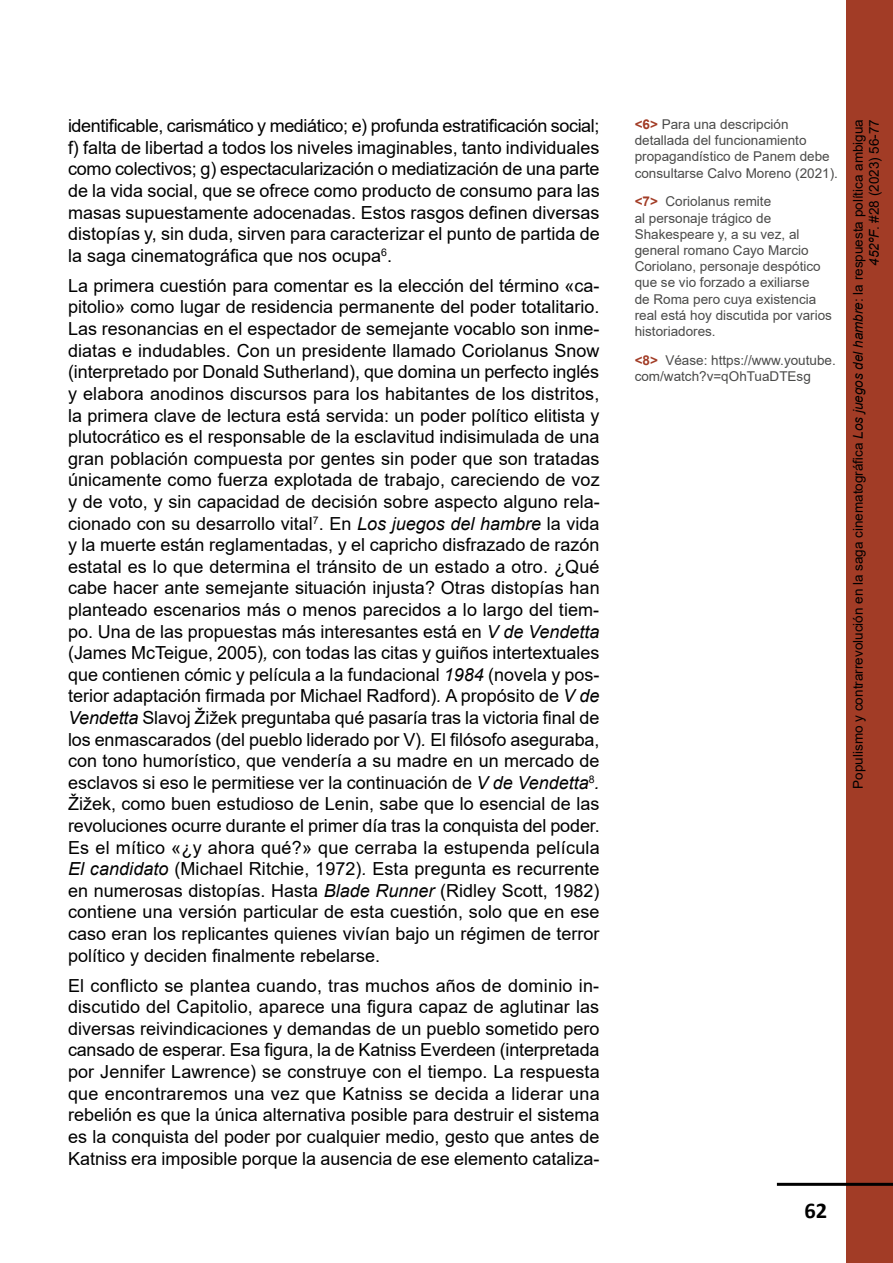
<style>
.page{position:relative;width:893px;height:1263px;background:#fff}
.page>*{position:absolute;margin:0;border:0;box-sizing:border-box;transform-origin:0 0}
.t1{font:700 22.5px "Calibri";color:#000}
.t2{font:18px/21.6px "Arial";color:#000;text-align:justify}
.t3{font:13.5px/16.2px "Arial";color:#4a4a49}
.t4{font:13.5px/16.2px "Arial";color:#000;text-align:right}
.s1{font-style:italic}
.s2{font-weight:700;color:#a23c26}
</style>
<div class="page">
<div style="left:846px;top:0;width:47px;height:1263px;background:#a23c26"></div>
<hr style="left:777px;top:1183px;width:116px;height:3px;background:#000">
<p class="t2" style="left:68px;top:115px;width:533px">identificable, carismático y mediático; e) profunda estratificación social; f) falta de libertad a todos los niveles imaginables, tanto individuales como colectivos; g) espectacularización o mediatización de una parte de la vida social, que se ofrece como producto de consumo para las masas supuestamente adocenadas. Estos rasgos definen diversas distopías y, sin duda, sirven para caracterizar el punto de partida de la saga cinematográfica que nos ocupa<sup>6</sup>.</p>
<p class="t2" style="left:68px;top:275px;width:533px">La primera cuestión para comentar es la elección del término «ca&shy;pitolio» como lugar de residencia permanente del poder totalitario.<br>Las resonancias en el espectador de semejante vocablo son inme&shy;diatas e indudables. Con un presidente llamado Coriolanus Snow (interpretado por Donald Sutherland), que domina un perfecto inglés y elabora anodinos discursos para los habitantes de los distritos, la primera clave de lectura está servida: un poder político elitista y plutocrático es el responsable de la esclavitud indisimulada de una gran población compuesta por gentes sin poder que son tratadas únicamente como fuerza explotada de trabajo, careciendo de voz y de voto, y sin capacidad de decisión sobre aspecto alguno rela&shy;cionado con su desarrollo vital<sup>7</sup>. En <span class="s1">Los juegos del hambre</span> la vida y la muerte están reglamentadas, y el capricho disfrazado de razón estatal es lo que determina el tránsito de un estado a otro. ¿Qué cabe hacer ante semejante situación injusta? Otras distopías han planteado escenarios más o menos parecidos a lo largo del tiem&shy;po. Una de las propuestas más interesantes está en <span class="s1">V de Vendetta </span>(James McTeigue, 2005)<span class="s1">,</span> con todas las citas y guiños intertextuales que contienen cómic y película a la fundacional <span class="s1">1984</span> (novela y pos&shy;terior adaptación firmada por Michael Radford)<span class="s1">.</span> A propósito de <span class="s1">V de Vendetta</span> Slavoj Žižek preguntaba qué pasaría tras la victoria final de los enmascarados (del pueblo liderado por V)<span class="s1">.</span> El filósofo aseguraba, con tono humorístico, que vendería a su madre en un mercado de esclavos si eso le permitiese ver la continuación de <span class="s1">V de Vendetta</span><sup>8</sup><span class="s1">.<br></span>Žižek, como buen estudioso de Lenin, sabe que lo esencial de las revoluciones ocurre durante el primer día tras la conquista del poder.<br>Es el mítico «¿y ahora qué?» que cerraba la estupenda película <span class="s1">El candidato</span> (Michael Ritchie, 1972)<span class="s1">.</span> Esta pregunta es recurrente en numerosas distopías. Hasta <span class="s1">Blade Runner</span> (Ridley Scott, 1982) contiene una versión particular de esta cuestión, solo que en ese caso eran los replicantes quienes vivían bajo un régimen de terror político y deciden finalmente rebelarse.</p>
<p class="t2" style="left:68px;top:974px;width:533px">El conflicto se plantea cuando, tras muchos años de dominio in&shy;discutido del Capitolio, aparece una figura capaz de aglutinar las diversas reivindicaciones y demandas de un pueblo sometido pero cansado de esperar. Esa figura, la de Katniss Everdeen (interpretada por Jennifer Lawrence) se construye con el tiempo. La respuesta que encontraremos una vez que Katniss se decida a liderar una rebelión es que la única alternativa posible para destruir el sistema es la conquista del poder por cualquier medio, gesto que antes de Katniss era imposible porque la ausencia de ese elemento cataliza-</p>
<p class="t3" style="left:635px;top:116px;width:205px"><span class="s2">&lt;6&gt;</span> Para una descripción detallada del funcionamiento propagandístico de Panem debe consultarse Calvo Moreno (2021).</p>
<p class="t3" style="left:635px;top:194px;width:199px"><span class="s2">&lt;7&gt;</span> Coriolanus remite<br>al personaje trágico de<br>Shakespeare y, a su vez, al general romano Cayo Marcio<br>Coriolano, personaje despótico que se vio forzado a exiliarse<br>de Roma pero cuya existencia real está hoy discutida por varios historiadores.</p>
<p class="t3" style="left:635px;top:352px;width:203px"><span class="s2">&lt;8&gt;</span> Véase: https://www.youtube. com/watch?v=qOhTuaDTEsg</p>
<p class="t4" style="left:850px;top:788px;width:671px;rotate:-90deg">Populismo y contrarrevolución en la saga cinematográfica <span class="s1">Los juegos del hambre</span>: la respuesta política ambigua<br><span class="s1">452ºF</span>. #28 (2023) 56-77</p>
<p class="t1" style="left:804px;top:1195px;width:24px">62</p>
</div>
